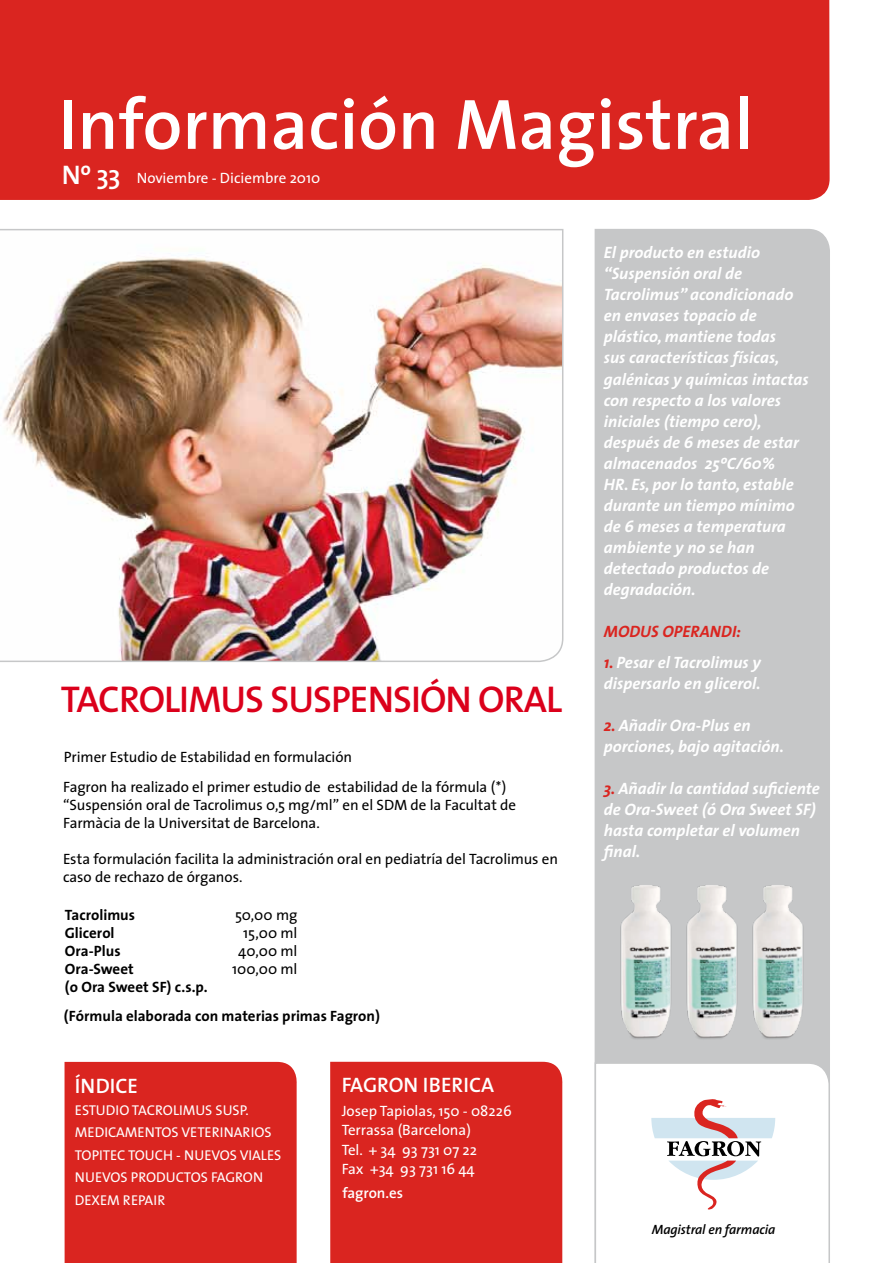
<style>
.page{position:relative;width:893px;height:1263px;background:#fff}
.page>*{position:absolute;margin:0;border:0;box-sizing:border-box;transform-origin:0 0}
.t1{font:600 72px "The Sans";color:#fff}
.t2{font:600 37.5px "The Sans";letter-spacing:-.025em;color:#db001b}
.t3{font:600 27px "The Sans";color:#fff}
.t4{font:600 21px "The Sans";color:#fff}
.t5{font:italic 700 16.5px/21px "The Sans";color:#fff}
.t6{font:italic 700 16.5px "The Sans";color:#da2520}
.t7{font:15px/18px "The Sans";letter-spacing:-.005em;color:#000}
.t8{font:15px/19.5px "The Sans";color:#fff}
.t9{font:700 15px/18px "The Sans";color:#000}
.t10{font:600 15px "The Sans";color:#fff}
.t11{font:14.25px/22.5px "The Sans";color:#fff}
.t12{font:italic 600 13.5px "The Sans";letter-spacing:-.01em;color:#000}
.s1{color:#da2520}
</style>
<div class="page">
<div style="left:594px;top:229px;width:236px;height:832px;background:#c6c7c8"></div>
<svg style="left:594px;top:1061px;width:236px;height:202px"></svg>
<svg style="left:651px;top:1099px;width:124px;height:111px"></svg>
<div style="left:0;top:0;width:830px;height:200px;background:#da2520"></div>
<div style="left:65px;top:1062px;width:232px;height:201px;background:#da2520"></div>
<div style="left:330px;top:1062px;width:233px;height:201px;background:#da2520"></div>
<img style="left:0;top:229px;width:564px;height:433px">
<img style="left:614px;top:882px;width:199px;height:159px">
<h1 class="t1" style="left:58px;top:64px;width:696px">Información Magistral</h1>
<h3 class="t3" style="left:62px;top:152px;width:60px">Nº 33</h3>
<p class="t8" style="left:137px;top:168px;width:185px">Noviembre - Diciembre 2010</p>
<h2 class="t2" style="left:61px;top:668px;width:503px">TACROLIMUS SUSPENSIÓN ORAL</h2>
<p class="t7" style="left:64px;top:747px;width:290px">Primer Estudio de Estabilidad en formulación</p>
<p class="t7" style="left:63px;top:777px;width:455px">Fagron ha realizado el primer estudio de estabilidad de la fórmula (*) “Suspensión oral de Tacrolimus 0,5 mg/ml” en el SDM de la Facultat de<br>Farmàcia de la Universitat de Barcelona.</p>
<p class="t7" style="left:63px;top:849px;width:496px">Esta formulación facilita la administración oral en pediatría del Tacrolimus en caso de rechazo de órganos.</p>
<p class="t9" style="left:65px;top:905px;width:144px">Tacrolimus<br>Glicerol<br>Ora-Plus<br>Ora-Sweet<br>(o Ora Sweet SF) c.s.p.</p>
<p class="t9" style="left:64px;top:1006px;width:318px">(Fórmula elaborada con materias primas Fagron)</p>
<p class="t7" style="left:232px;top:905px;width:67px;text-align:right">50,00 mg<br>15,00 ml<br>40,00 ml<br>100,00 ml</p>
<p class="t4" style="left:75px;top:1068px;width:65px">ÍNDICE</p>
<p class="t11" style="left:75px;top:1098px;width:208px">ESTUDIO TACROLIMUS SUSP.<br>MEDICAMENTOS VETERINARIOS<br>TOPITEC TOUCH - NUEVOS VIALES<br>NUEVOS PRODUCTOS FAGRON<br>DEXEM REPAIR</p>
<p class="t4" style="left:342px;top:1067px;width:154px">FAGRON IBERICA</p>
<p class="t8" style="left:342px;top:1100px;width:172px">Josep Tapiolas, 150 - 08226<br>Terrassa (Barcelona)<br>Tel. + 34 93 731 07 22<br>Fax +34 93 731 16 44</p>
<p class="t10" style="left:342px;top:1180px;width:62px">fagron.es</p>
<p class="t5" style="left:604px;top:242px;width:206px">El producto en estudio “Suspensión oral de<br>Tacrolimus” acondicionado en envases topacio de plástico, mantiene todas<br>sus características físicas, galénicas y químicas intactas con respecto a los valores iniciales (tiempo cero), después de 6 meses de estar almacenados 25ºC/60%<br>HR. Es, por lo tanto, estable durante un tiempo mínimo de 6 meses a temperatura ambiente y no se han detectado productos de degradación.</p>
<p class="t6" style="left:604px;top:617px;width:139px">MODUS OPERANDI:</p>
<p class="t5" style="left:604px;top:652px;width:159px"><span class="s1">1.</span> Pesar el Tacrolimus y dispersarlo en glicerol.</p>
<p class="t5" style="left:604px;top:715px;width:182px"><span class="s1">2.</span> Añadir Ora-Plus en porciones, bajo agitación.</p>
<p class="t5" style="left:604px;top:778px;width:218px"><span class="s1">3.</span> Añadir la cantidad suficiente de Ora-Sweet (ó Ora Sweet SF) hasta completar el volumen final.</p>
<p class="t12" style="left:652px;top:1218px;width:125px">Magistral en farmacia</p>
</div>
